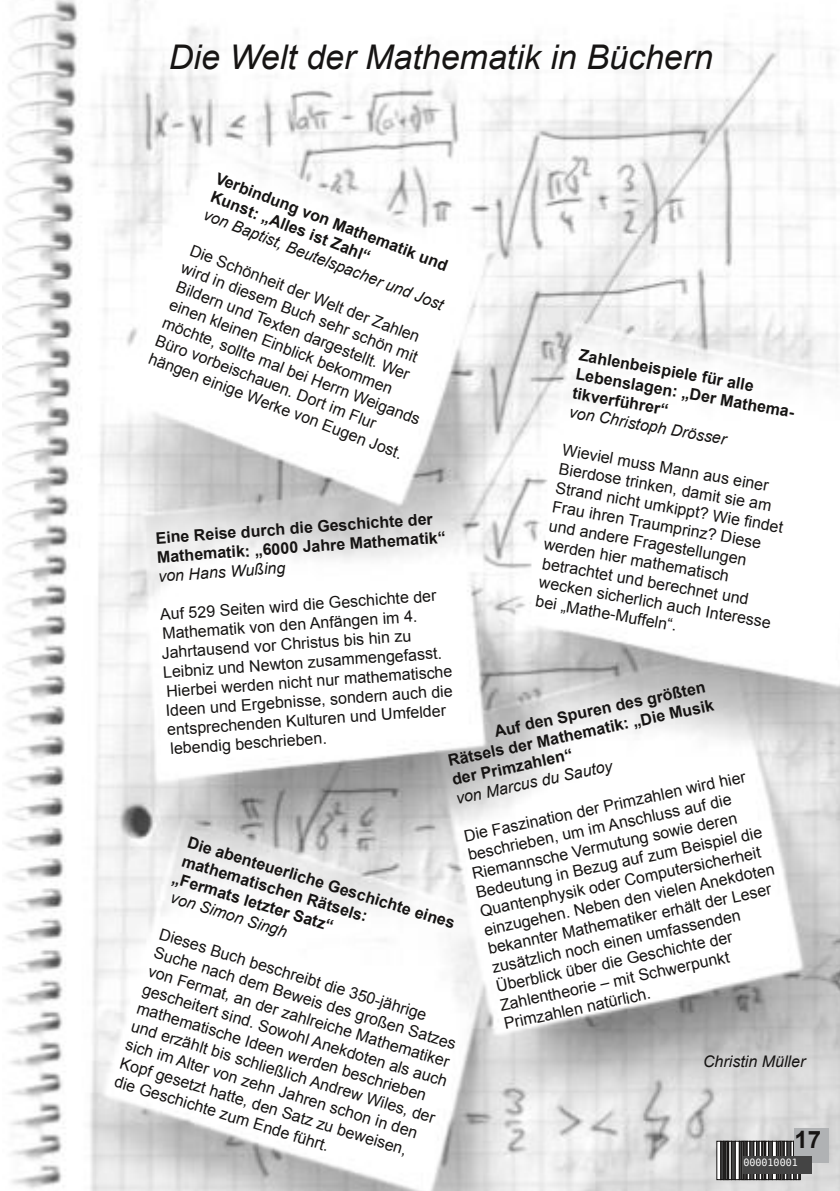
<style>
.page{position:relative;width:840px;height:1191px;background:#fff}
.page>*{position:absolute;margin:0;border:0;box-sizing:border-box;transform-origin:0 0}
.t1{font:italic 34px "Arial";color:#161413}
.t2{font:700 24px "Arial";color:#161413}
.t3{font:16px/19.2px "Arial";color:#161413}
.t4{font:700 16px/19.2px "Arial";color:#161413}
.t5{font:italic 16px "Arial";color:#161413}
.t6{font:10px "Bitstream Vera Sans Mono";color:#fff}
</style>
<div class="page">
<img style="left:2px;top:0;width:837px;height:1191px">
<div style="left:720px;top:1141px;width:3px;height:38px;border:1px solid #161413"></div>
<div style="left:723px;top:1141px;width:1px;height:38px;border:1px solid #161413"></div>
<div style="left:724px;top:1141px;width:1px;height:38px;border:1px solid #161413"></div>
<div style="left:725px;top:1141px;width:2px;height:38px;border:1px solid #161413"></div>
<div style="left:727px;top:1141px;width:1px;height:38px;border:1px solid #161413"></div>
<div style="left:728px;top:1141px;width:3px;height:38px;border:1px solid #161413"></div>
<div style="left:731px;top:1141px;width:4px;height:38px;border:1px solid #161413"></div>
<div style="left:735px;top:1141px;width:4px;height:38px;border:1px solid #161413"></div>
<div style="left:739px;top:1141px;width:2px;height:38px;border:1px solid #161413"></div>
<div style="left:741px;top:1141px;width:1px;height:38px;border:1px solid #161413"></div>
<div style="left:742px;top:1141px;width:2px;height:38px;border:1px solid #161413"></div>
<div style="left:744px;top:1141px;width:1px;height:38px;border:1px solid #161413"></div>
<div style="left:745px;top:1141px;width:1px;height:38px;border:1px solid #161413"></div>
<div style="left:746px;top:1141px;width:3px;height:38px;border:1px solid #161413"></div>
<div style="left:749px;top:1141px;width:4px;height:38px;border:1px solid #161413"></div>
<div style="left:753px;top:1141px;width:3px;height:38px;border:1px solid #161413"></div>
<div style="left:756px;top:1141px;width:2px;height:38px;border:1px solid #161413"></div>
<div style="left:758px;top:1141px;width:3px;height:38px;border:1px solid #161413"></div>
<div style="left:761px;top:1141px;width:1px;height:38px;border:1px solid #161413"></div>
<div style="left:762px;top:1141px;width:2px;height:38px;border:1px solid #161413"></div>
<div style="left:764px;top:1141px;width:1px;height:38px;border:1px solid #161413"></div>
<div style="left:765px;top:1141px;width:3px;height:38px;border:1px solid #161413"></div>
<div style="left:768px;top:1141px;width:4px;height:38px;border:1px solid #161413"></div>
<div style="left:772px;top:1141px;width:4px;height:38px;border:1px solid #161413"></div>
<div style="left:776px;top:1141px;width:2px;height:38px;border:1px solid #161413"></div>
<div style="left:778px;top:1141px;width:2px;height:38px;border:1px solid #161413"></div>
<div style="left:780px;top:1141px;width:1px;height:38px;border:1px solid #161413"></div>
<div style="left:781px;top:1141px;width:1px;height:38px;border:1px solid #161413"></div>
<div style="left:782px;top:1141px;width:1px;height:38px;border:1px solid #161413"></div>
<div style="left:783px;top:1141px;width:3px;height:38px;border:1px solid #161413"></div>
<div style="left:786px;top:1141px;width:4px;height:38px;border:1px solid #161413"></div>
<div style="left:790px;top:1141px;width:3px;height:38px;border:1px solid #161413"></div>
<div style="left:793px;top:1141px;width:2px;height:38px;border:1px solid #161413"></div>
<div style="left:795px;top:1141px;width:3px;height:38px;border:1px solid #161413"></div>
<div style="left:798px;top:1141px;width:1px;height:38px;border:1px solid #161413"></div>
<div style="left:794px;top:1128px;width:34px;height:34px;background:#b0b2b4"></div>
<div style="left:743px;top:1157px;width:68px;height:17px;background:#444"></div>
<h1 class="t1" style="left:169px;top:38px;width:545px">Die Welt der Mathematik in Büchern</h1>
<p class="t4" style="left:220px;top:168px;width:249px;rotate:21deg">Verbindung von Mathematik und<br>Kunst: „Alles ist Zahl“</p>
<p class="t5" style="left:208px;top:205px;width:257px;rotate:21deg">von Baptist, Beutelspacher und Jost</p>
<p class="t3" style="left:192px;top:240px;width:278px;rotate:21deg">Die Schönheit der Welt der Zahlen wird in diesem Buch sehr schön mit Bildern und Texten dargestellt. Wer einen kleinen Einblick bekommen möchte, sollte mal bei Herrn Weigands Büro vorbeischauen. Dort im Flur hängen einige Werke von Eugen Jost.</p>
<p class="t4" style="left:580px;top:345px;width:226px;rotate:10deg">Zahlenbeispiele für alle<br>Lebenslagen: „Der Mathema-</p>
<p class="t4" style="left:574px;top:383px;width:98px;rotate:10deg">tikverführer“</p>
<p class="t3" style="left:562px;top:440px;width:238px;rotate:10deg">Wieviel muss Mann aus einer<br>Bierdose trinken, damit sie am<br>Strand nicht umkippt? Wie findet<br>Frau ihren Traumprinz? Diese und andere Fragestellungen werden hier mathematisch betrachtet und berechnet und wecken sicherlich auch Interesse bei „Mathe-Muffeln“.</p>
<p class="t5" style="left:570px;top:402px;width:161px;rotate:10deg">von Christoph Drösser</p>
<p class="t4" style="left:155px;top:528px;width:290px;rotate:-4deg">Eine Reise durch die Geschichte der<br>Mathematik: „6000 Jahre Mathematik“</p>
<p class="t5" style="left:158px;top:567px;width:129px;rotate:-4deg">von Hans Wußing</p>
<p class="t3" style="left:158px;top:605px;width:290px;rotate:-4deg">Auf 529 Seiten wird die Geschichte der Mathematik von den Anfängen im 4.<br>Jahrtausend vor Christus bis hin zu Leibniz und Newton zusammengefasst.<br>Hierbei werden nicht nur mathematische Ideen und Ergebnisse, sondern auch die entsprechenden Kulturen und Umfelder lebendig beschrieben.</p>
<p class="t4" style="left:442px;top:733px;width:273px;text-indent:51px;rotate:-12deg">Auf den Spuren des größten<br>Rätsels der Mathematik: „Die Musik der Primzahlen“</p>
<p class="t5" style="left:454px;top:789px;width:161px;rotate:-12deg">von Marcus du Sautoy</p>
<p class="t3" style="left:462px;top:826px;width:298px;rotate:-12deg">Die Faszination der Primzahlen wird hier beschrieben, um im Anschluss auf die Riemannsche Vermutung sowie deren Bedeutung in Bezug auf zum Beispiel die Quantenphysik oder Computersicherheit einzugehen. Neben den vielen Anekdoten bekannter Mathematiker erhält der Leser zusätzlich noch einen umfassenden Überblick über die Geschichte der Zahlentheorie – mit Schwerpunkt Primzahlen natürlich.</p>
<p class="t4" style="left:187px;top:831px;width:284px;rotate:17deg">Die abenteuerliche Geschichte eines mathematischen Rätsels:<br>„Fermats letzter Satz“</p>
<p class="t3" style="left:163px;top:924px;width:280px;rotate:17deg">Dieses Buch beschreibt die 350-jährige</p>
<p class="t5" style="left:174px;top:888px;width:122px;rotate:17deg">von Simon Singh</p>
<p class="t3" style="left:157px;top:943px;width:319px;rotate:17deg">Suche nach dem Beweis des großen Satzes von Fermat, an der zahlreiche Mathematiker gescheitert sind. Sowohl Anekdoten als auch mathematische Ideen werden beschrieben und erzählt bis schließlich Andrew Wiles, der sich im Alter von zehn Jahren schon in den Kopf gesetzt hatte, den Satz zu beweisen, die Geschichte zum Ende führt.</p>
<p class="t5" style="left:702px;top:1052px;width:104px">Christin Müller</p>
<h2 class="t2" style="left:794px;top:1125px;width:28px">17</h2>
<p class="t6" style="left:743px;top:1157px;width:56px">000010001</p>
</div>
